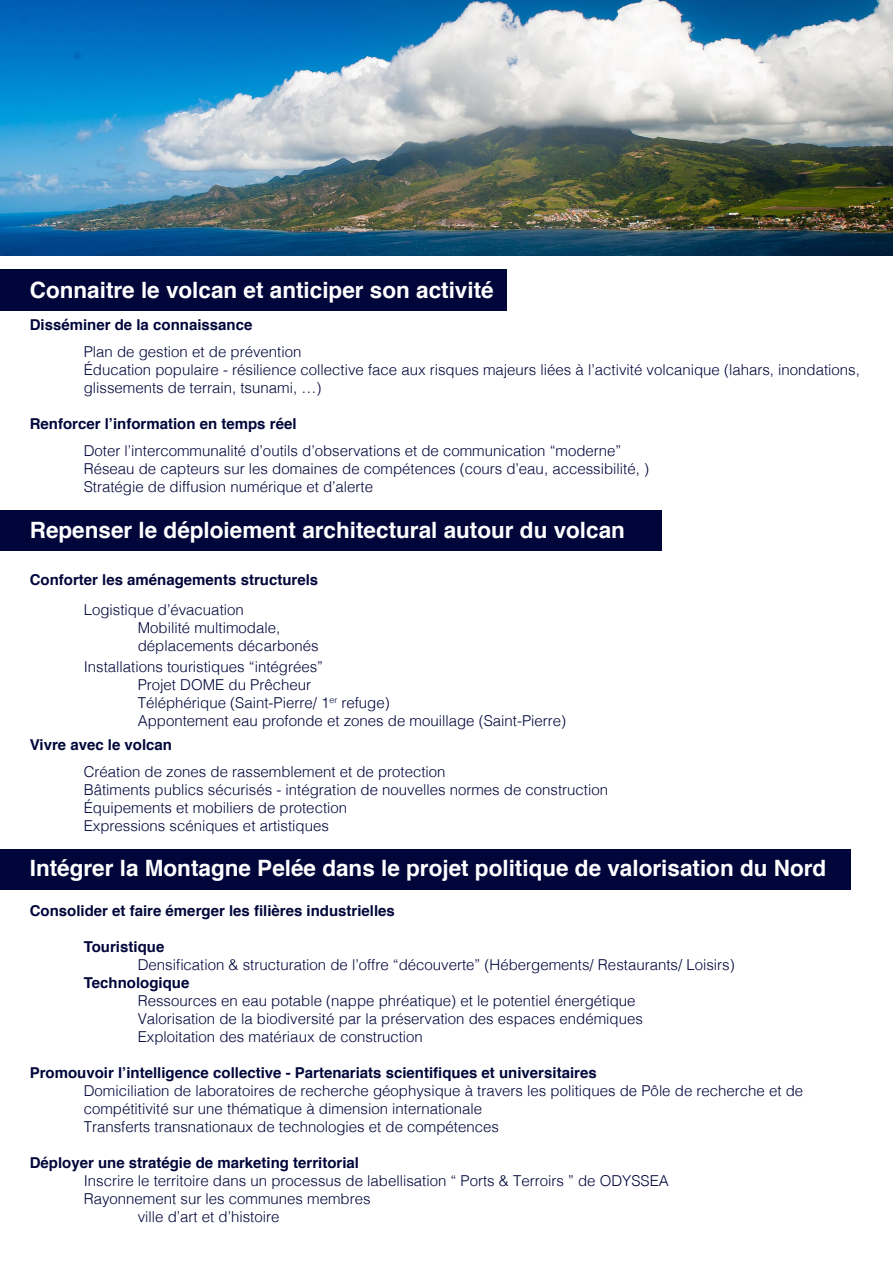
<style>
.page{position:relative;width:893px;height:1263px;background:#fff}
.page>*{position:absolute;margin:0;border:0;box-sizing:border-box;transform-origin:0 0}
.t1{font:700 22.5px "Helvetica";color:#fff}
.t2{font:300 15px "Helvetica";color:#00063a}
.t3{font:700 15px "Helvetica";color:#00063a}
</style>
<div class="page">
<div style="left:0;top:269px;width:506px;height:41px;background:#00063a"></div>
<div style="left:0;top:510px;width:661px;height:41px;background:#00063a"></div>
<div style="left:0;top:849px;width:850px;height:41px;background:#00063a"></div>
<img style="left:0;top:0;width:893px;height:255px">
<p class="t1" style="left:30px;top:271px;width:465px">Connaitre le volcan et anticiper son activité</p>
<p class="t3" style="left:30px;top:313px;width:224px">Disséminer de la connaissance</p>
<p class="t2" style="left:84px;top:339px;width:219px">Plan de gestion et de prévention</p>
<p class="t2" style="left:84px;top:357px;width:778px">Éducation populaire - résilience collective face aux risques majeurs liées à l’activité volcanique (lahars, inondations,</p>
<p class="t2" style="left:84px;top:375px;width:239px">glissements de terrain, tsunami, …)</p>
<p class="t3" style="left:30px;top:412px;width:268px">Renforcer l’information en temps réel</p>
<p class="t2" style="left:84px;top:438px;width:539px">Doter l’intercommunalité d’outils d’observations et de communication “moderne”</p>
<p class="t2" style="left:84px;top:456px;width:567px">Réseau de capteurs sur les domaines de compétences (cours d’eau, accessibilité, )</p>
<p class="t2" style="left:84px;top:474px;width:291px">Stratégie de diffusion numérique et d’alerte</p>
<p class="t1" style="left:30px;top:512px;width:597px">Repenser le déploiement architectural autour du volcan</p>
<p class="t3" style="left:30px;top:568px;width:290px">Conforter les aménagements structurels</p>
<p class="t2" style="left:84px;top:597px;width:162px">Logistique d’évacuation</p>
<p class="t2" style="left:138px;top:615px;width:144px">Mobilité multimodale,</p>
<p class="t2" style="left:138px;top:633px;width:182px">déplacements décarbonés</p>
<p class="t2" style="left:84px;top:654px;width:241px">Installations touristiques “intégrées”</p>
<p class="t2" style="left:138px;top:672px;width:175px">Projet DOME du Prêcheur</p>
<p class="t2" style="left:138px;top:690px;width:254px">Téléphérique (Saint-Pierre/ 1<sup>er</sup> refuge)</p>
<p class="t2" style="left:138px;top:708px;width:430px">Appontement eau profonde et zones de mouillage (Saint-Pierre)</p>
<p class="t3" style="left:30px;top:733px;width:144px">Vivre avec le volcan</p>
<p class="t2" style="left:84px;top:759px;width:363px">Création de zones de rassemblement et de protection</p>
<p class="t2" style="left:84px;top:777px;width:526px">Bâtiments publics sécurisés - intégration de nouvelles normes de construction</p>
<p class="t2" style="left:84px;top:795px;width:265px">Équipements et mobiliers de protection</p>
<p class="t2" style="left:84px;top:813px;width:247px">Expressions scéniques et artistiques</p>
<p class="t1" style="left:30px;top:850px;width:798px">Intégrer la Montagne Pelée dans le projet politique de valorisation du Nord</p>
<p class="t3" style="left:30px;top:898px;width:367px">Consolider et faire émerger les filières industrielles</p>
<p class="t3" style="left:84px;top:934px;width:82px">Touristique</p>
<p class="t2" style="left:138px;top:952px;width:598px">Densification &amp; structuration de l’offre “découverte” (Hébergements/ Restaurants/ Loisirs)</p>
<p class="t3" style="left:84px;top:970px;width:107px">Technologique</p>
<p class="t2" style="left:138px;top:988px;width:499px">Ressources en eau potable (nappe phréatique) et le potentiel énergétique</p>
<p class="t2" style="left:138px;top:1006px;width:507px">Valorisation de la biodiversité par la préservation des espaces endémiques</p>
<p class="t2" style="left:138px;top:1024px;width:287px">Exploitation des matériaux de construction</p>
<p class="t3" style="left:30px;top:1060px;width:568px">Promouvoir l’intelligence collective - Partenariats scientifiques et universitaires</p>
<p class="t2" style="left:84px;top:1078px;width:721px">Domiciliation de laboratoires de recherche géophysique à travers les politiques de Pôle de recherche et de</p>
<p class="t2" style="left:84px;top:1096px;width:400px">compétitivité sur une thématique à dimension internationale</p>
<p class="t2" style="left:84px;top:1114px;width:417px">Transferts transnationaux de technologies et de compétences</p>
<p class="t3" style="left:30px;top:1150px;width:331px">Déployer une stratégie de marketing territorial</p>
<p class="t2" style="left:84px;top:1168px;width:587px">Inscrire le territoire dans un processus de labellisation “ Ports &amp; Terroirs ” de ODYSSEA</p>
<p class="t2" style="left:84px;top:1186px;width:288px">Rayonnement sur les communes membres</p>
<p class="t2" style="left:138px;top:1204px;width:143px">ville d’art et d’histoire</p>
</div>
